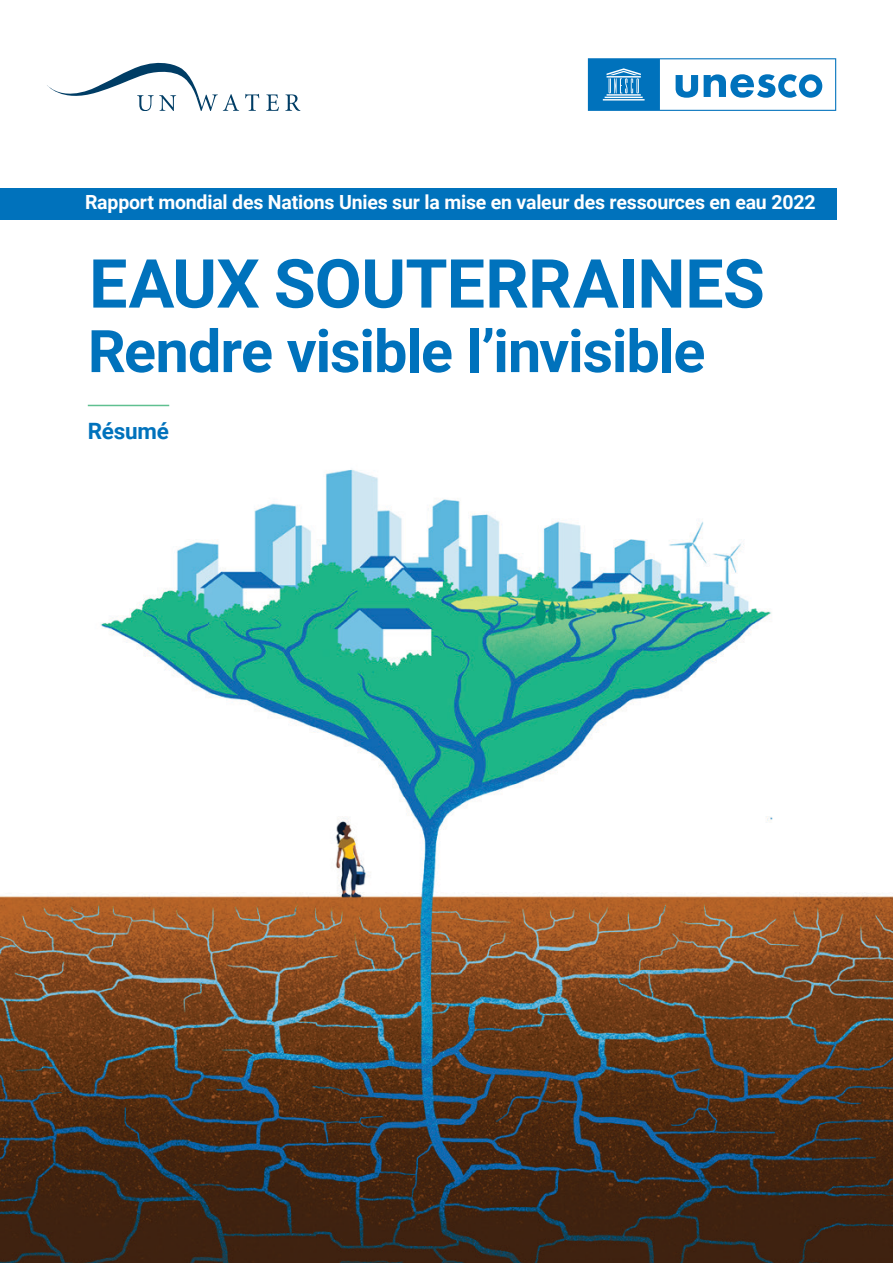
<style>
.page{position:relative;width:893px;height:1263px;background:#fff}
.page>*{position:absolute;margin:0;border:0;box-sizing:border-box;transform-origin:0 0}
.t1{font:700 67.65px "Roboto";letter-spacing:-.01em;color:#0072bc}
.t2{font:700 58.8px "Roboto";letter-spacing:-.02em;color:#0072bc}
.t3{font:700 22.5px "Roboto";letter-spacing:-.01em;color:#0072bc}
.t4{font:700 19.5px "Roboto";letter-spacing:-.01em;color:#fff}
</style>
<div class="page">
<img style="left:0;top:404px;width:893px;height:859px">
<div style="left:0;top:188px;width:836px;height:32px;background:#0072bc"></div>
<hr style="left:88px;top:405px;width:81px;height:1px;background:#5fc090">
<svg style="left:245px;top:94px;width:14px;height:17px"></svg>
<svg style="left:266px;top:94px;width:13px;height:17px"></svg>
<svg style="left:285px;top:94px;width:15px;height:17px"></svg>
<svg style="left:47px;top:63px;width:192px;height:48px"></svg>
<svg style="left:588px;top:58px;width:248px;height:53px"></svg>
<p class="t4" style="left:85px;top:189px;width:732px">Rapport mondial des Nations Unies sur la mise en valeur des ressources en eau 2022</p>
<h1 class="t1" style="left:89px;top:236px;width:677px">EAUX SOUTERRAINES</h1>
<h2 class="t2" style="left:88px;top:310px;width:619px">Rendre visible l’invisible</h2>
<p class="t3" style="left:88px;top:415px;width:83px">Résumé</p>
</div>
